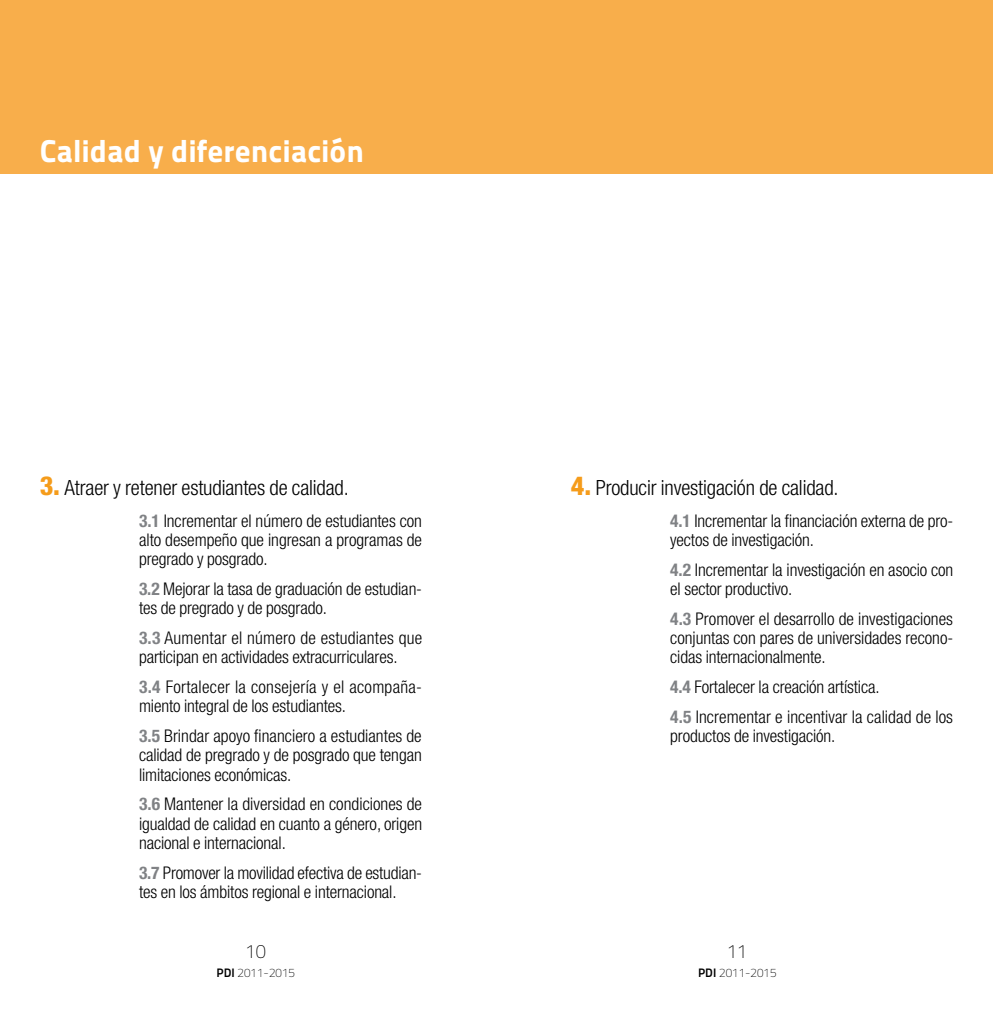
<style>
.page{position:relative;width:993px;height:1017px;background:#fff}
.page>*{position:absolute;margin:0;border:0;box-sizing:border-box;transform-origin:0 0}
.t1{font:31.5px "Titillium Maps 29 L 999 wt";color:#fff}
.t2{font:300 condensed 21px "Helvetica Neue LT Std";letter-spacing:-.005em;color:#000}
.t3{font:19.25px "Titillium Maps 29 L 1 wt";color:#000}
.t4{font:300 condensed 17.5px/19.2px "Helvetica Neue LT Std";letter-spacing:-.005em;color:#000}
.t5{font:300 condensed 17.5px/19.2px "Helvetica Neue LT Std";letter-spacing:.015em;color:#000}
.t6{font:12.25px "Titillium Maps 29 L 1 wt";color:#000}
.s1{font-weight:800;font-size:26.25px;color:#f59c1b}
.s2{font-weight:700;color:#808285}
.s3{font-family:"Titillium Maps 29 L 800 wt"}
</style>
<div class="page">
<div style="left:0;top:0;width:992px;height:174px;background:#f8ae4b"></div>
<p class="t1" style="left:40px;top:126px;width:326px">Calidad y diferenciación</p>
<p class="t2" style="left:40px;top:475px;width:310px"><span class="s1">3.</span> Atraer y retener estudiantes de calidad.</p>
<p class="t2" style="left:570px;top:475px;width:269px"><span class="s1">4.</span> Producir investigación de calidad.</p>
<p class="t4" style="left:139px;top:511px;width:284px;text-align:justify"><span class="s2">3.1</span> Incrementar el número de estudiantes con alto desempeño que ingresan a programas de pregrado y posgrado.</p>
<p class="t4" style="left:139px;top:579px;width:284px"><span class="s2">3.2</span> Mejorar la tasa de graduación de estudian&shy;tes de pregrado y de posgrado.</p>
<p class="t4" style="left:139px;top:628px;width:284px"><span class="s2">3.3</span> Aumentar el número de estudiantes que participan en actividades extracurriculares.</p>
<p class="t5" style="left:139px;top:677px;width:284px"><span class="s2">3.4</span> Fortalecer la consejería y el acompaña&shy;miento integral de los estudiantes.</p>
<p class="t4" style="left:139px;top:726px;width:284px;text-align:justify"><span class="s2">3.5</span> Brindar apoyo financiero a estudiantes de calidad de pregrado y de posgrado que tengan limitaciones económicas.</p>
<p class="t4" style="left:139px;top:794px;width:284px;text-align:justify"><span class="s2">3.6</span> Mantener la diversidad en condiciones de igualdad de calidad en cuanto a género, origen nacional e internacional.</p>
<p class="t4" style="left:139px;top:863px;width:284px"><span class="s2">3.7</span> Promover la movilidad efectiva de estudian&shy;tes en los ámbitos regional e internacional.</p>
<p class="t4" style="left:670px;top:511px;width:284px"><span class="s2">4.1</span> Incrementar la financiación externa de pro&shy;yectos de investigación.</p>
<p class="t4" style="left:670px;top:560px;width:284px"><span class="s2">4.2</span> Incrementar la investigación en asocio con el sector productivo.</p>
<p class="t4" style="left:670px;top:609px;width:284px;text-align:justify"><span class="s2">4.3</span> Promover el desarrollo de investigaciones conjuntas con pares de universidades recono&shy;cidas internacionalmente.</p>
<p class="t4" style="left:670px;top:672px;width:284px;line-height:29.8px"><span class="s2">4.4</span> Fortalecer la creación artística.<br><span class="s2">4.5</span> Incrementar e incentivar la calidad de los</p>
<p class="t4" style="left:670px;top:726px;width:166px">productos de investigación.</p>
<p class="t3" style="left:245px;top:937px;width:22px">10</p>
<p class="t6" style="left:216px;top:964px;width:80px"><span class="s3">PDI</span> 2011-2015</p>
<p class="t3" style="left:726px;top:937px;width:22px">11</p>
<p class="t6" style="left:697px;top:964px;width:80px"><span class="s3">PDI</span> 2011-2015</p>
</div>
